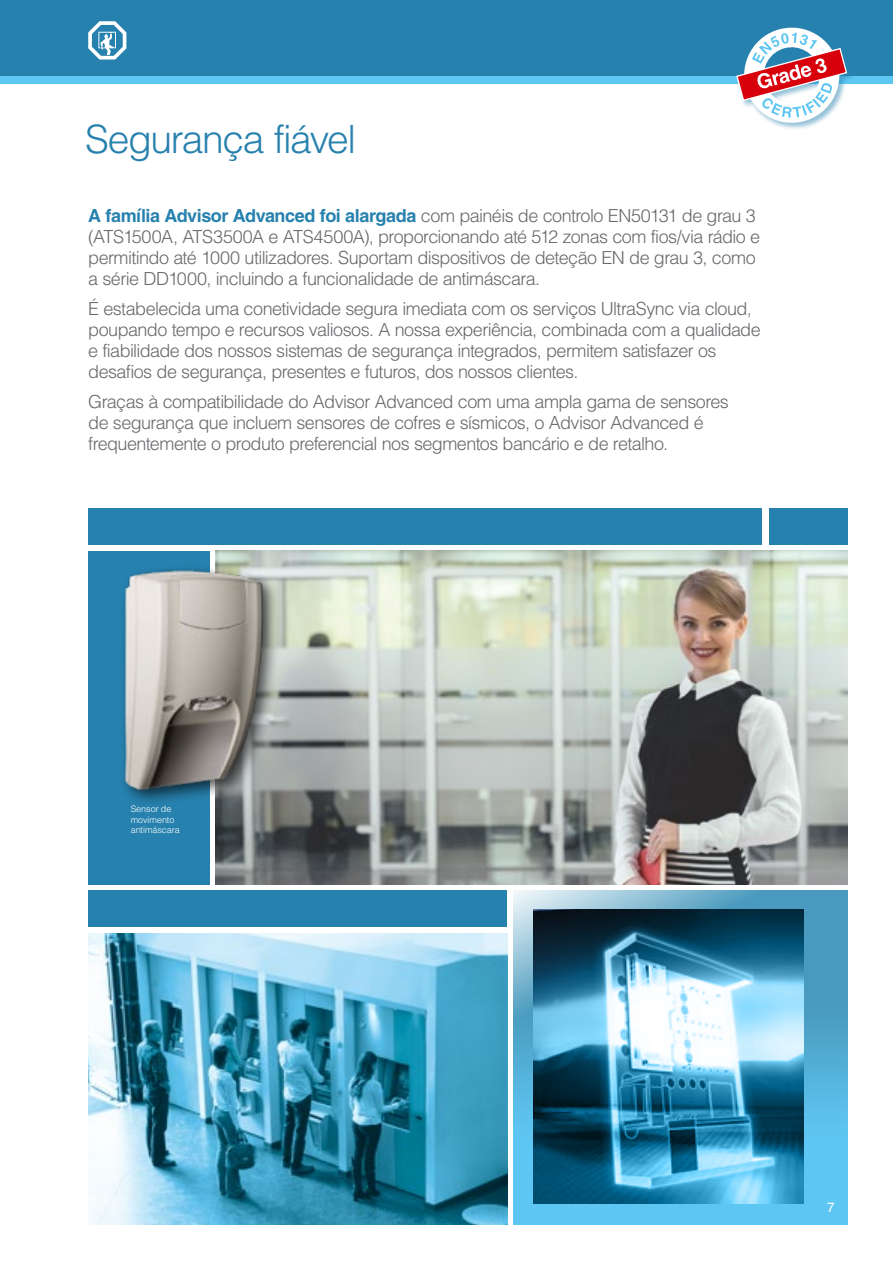
<style>
.page{position:relative;width:893px;height:1263px;background:#fff}
.page>*{position:absolute;margin:0;border:0;box-sizing:border-box;transform-origin:0 0}
.t1{font:300 39px "Helvetica LT Std";letter-spacing:-.035em;color:#2781ae}
.t2{font:300 18px/21px "Helvetica LT Std";letter-spacing:-.03em;color:#68676c}
.t3{font:13.5px "Helvetica LT Std";color:#fff}
.t4{font:300 9px/10.5px "Helvetica LT Std";letter-spacing:-.005em;color:#fff}
.s1{font-weight:700;color:#2781ae}
</style>
<div class="page">
<div style="left:88px;top:551px;width:121px;height:333px;background:#2781ae"></div>
<img style="left:216px;top:551px;width:631px;height:333px">
<div style="left:119px;top:564px;width:161px;height:242px;background:#000;opacity:.65"></div>
<img style="left:120px;top:567px;width:154px;height:232px">
<div style="left:88px;top:508px;width:674px;height:36px;background:#2781ae"></div>
<div style="left:769px;top:508px;width:78px;height:36px;background:#2781ae"></div>
<div style="left:88px;top:891px;width:419px;height:36px;background:#2781ae"></div>
<div style="left:0;top:0;width:893px;height:77px;background:#2781ae"></div>
<div style="left:0;top:77px;width:893px;height:7px;background:#5ec6f2"></div>
<svg style="left:88px;top:21px;width:38px;height:39px"></svg>
<img style="left:88px;top:933px;width:419px;height:292px">
<img style="left:513px;top:891px;width:334px;height:334px">
<div style="left:735px;top:26px;width:119px;height:104px;background:#2781ae;opacity:.5"></div>
<svg style="left:736px;top:28px;width:111px;height:95px"></svg>
<h1 class="t1" style="left:85px;top:115px;width:273px">Segurança fiável</h1>
<p class="t2" style="left:88px;top:205px;width:673px"><span class="s1">A família Advisor Advanced foi alargada</span> com painéis de controlo EN50131 de grau 3 (ATS1500A, ATS3500A e ATS4500A), proporcionando até 512 zonas com fios/via rádio e permitindo até 1000 utilizadores. Suportam dispositivos de deteção EN de grau 3, como a série DD1000, incluindo a funcionalidade de antimáscara.</p>
<p class="t2" style="left:88px;top:298px;width:674px">É estabelecida uma conetividade segura imediata com os serviços UltraSync via cloud, poupando tempo e recursos valiosos. A nossa experiência, combinada com a qualidade e fiabilidade dos nossos sistemas de segurança integrados, permitem satisfazer os desafios de segurança, presentes e futuros, dos nossos clientes.</p>
<p class="t2" style="left:88px;top:391px;width:642px">Graças à compatibilidade do Advisor Advanced com uma ampla gama de sensores de segurança que incluem sensores de cofres e sísmicos, o Advisor Advanced é frequentemente o produto preferencial nos segmentos bancário e de retalho.</p>
<p class="t4" style="left:131px;top:804px;width:50px">Sensor de movimento antimáscara</p>
<p class="t3" style="left:827px;top:1199px;width:9px">7</p>
</div>
